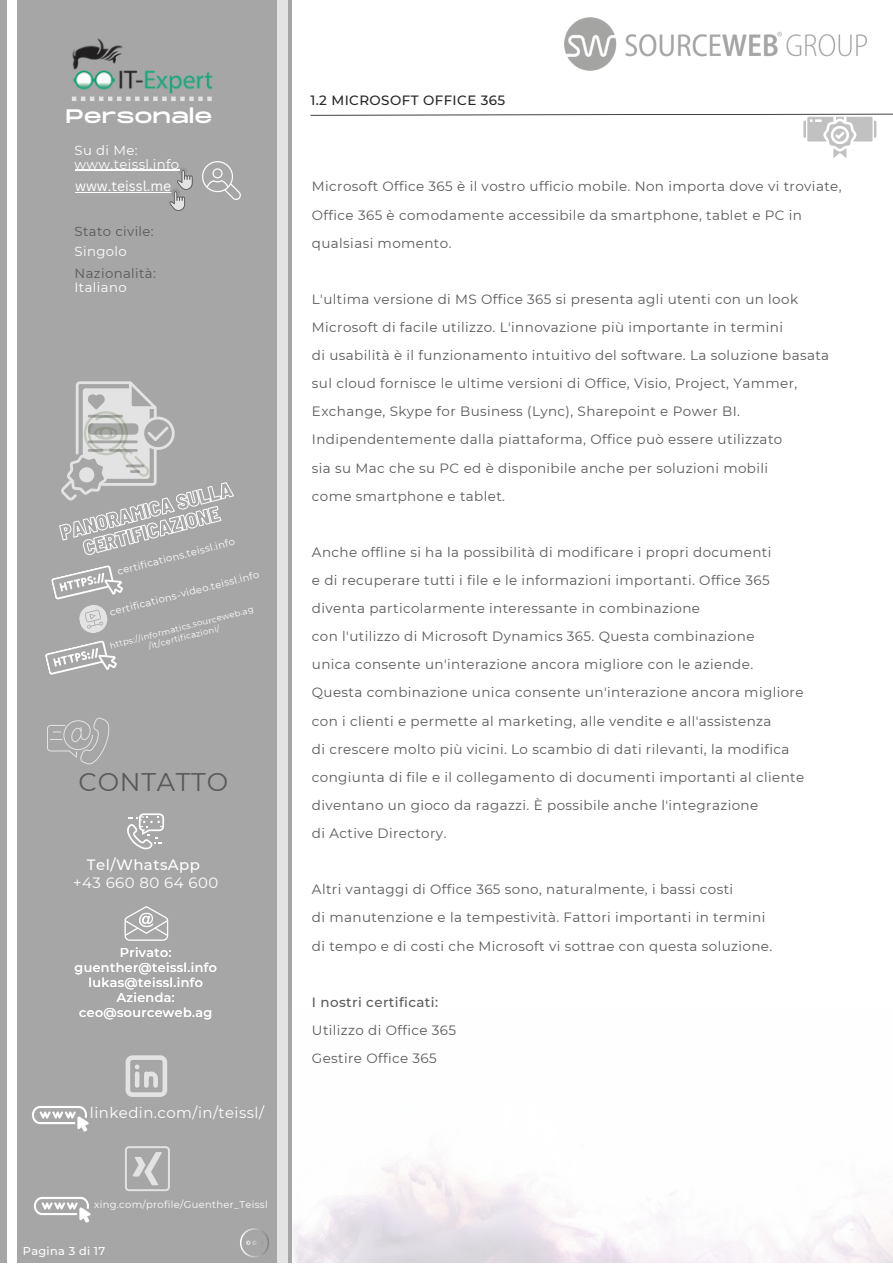
<style>
.page{position:relative;width:893px;height:1264px;background:#fff}
.page>*{position:absolute;margin:0;border:0;box-sizing:border-box;transform-origin:0 0}
.t1{font:25.5px "Montserrat";letter-spacing:.03em;color:#595959}
.t2{font:19.5px "Monument Extended";letter-spacing:.03em;color:#fff}
.t3{font:15px "Montserrat";letter-spacing:.03em;color:#fff}
.t4{font:500 15px "Montserrat";letter-spacing:.03em;color:#fff}
.t5{font:13.95px "Canva Sans";color:#fff}
.t6{font:13.5px/28px "Montserrat";letter-spacing:.03em;color:#58595b}
.t7{font:500 13.5px "Montserrat";letter-spacing:.03em;color:#262626}
.t8{font:500 13.5px "Montserrat";letter-spacing:.03em;color:#58595b}
.t9{font:13.2px/14.2px "Montserrat";letter-spacing:.03em;color:#fff}
.t10{font:13.2px "Montserrat";letter-spacing:.03em;color:#595959}
.t11{font:500 12.75px/14.9px "Montserrat";letter-spacing:.03em;color:#fff;text-align:center}
.t12{font:500 11.4px "Montserrat";letter-spacing:.03em;color:#fff}
.t13{font:10.05px "Montserrat";color:#fff}
.t14{font:9.9px "Montserrat";letter-spacing:.03em;color:#fff}
.t15{font:8.55px/9.9px "Montserrat";color:#fff;text-align:center}
</style>
<div class="page">
<div style="left:0;top:0;width:291px;height:1262px;background:#a6a6a6"></div>
<svg style="left:47px;top:717px;width:62px;height:47px"></svg>
<img style="left:72px;top:38px;width:141px;height:56px">
<svg style="left:72px;top:97px;width:140px;height:4px"></svg>
<svg style="left:240px;top:1228px;width:29px;height:30px"></svg>
<svg style="left:202px;top:161px;width:39px;height:39px"></svg>
<hr style="left:75px;top:192px;width:96px;height:1px;background:#fff">
<svg style="left:169px;top:168px;width:24px;height:43px"></svg>
<svg style="left:126px;top:1055px;width:41px;height:41px"></svg>
<svg style="left:32px;top:1106px;width:57px;height:25px"></svg>
<svg style="left:34px;top:1197px;width:57px;height:25px"></svg>
<svg style="left:125px;top:1146px;width:45px;height:45px"></svg>
<div style="left:7px;top:0;width:9px;height:1262px;background:#fff"></div>
<div style="left:277px;top:0;width:10px;height:1262px;background:#e3e3e3"></div>
<svg style="left:310px;top:114px;width:582px;height:44px"></svg>
<img style="left:564px;top:18px;width:301px;height:53px">
<svg style="left:127px;top:813px;width:37px;height:36px"></svg>
<svg style="left:124px;top:906px;width:44px;height:34px"></svg>
<svg style="left:45px;top:381px;width:189px;height:294px"></svg>
<hr style="left:75px;top:170px;width:104px;height:1px;background:#fff">
<h2 class="t2" style="left:66px;top:105px;width:148px">Personale</h2>
<p class="t9" style="left:75px;top:143px;width:106px">Su di Me: www.teissl.info</p>
<p class="t5" style="left:75px;top:176px;width:98px">www.teissl.me</p>
<p class="t10" style="left:75px;top:223px;width:81px">Stato civile:</p>
<p class="t9" style="left:75px;top:244px;width:54px">Singolo</p>
<p class="t10" style="left:75px;top:265px;width:83px">Nazionalità:</p>
<p class="t9" style="left:75px;top:280px;width:53px">Italiano</p>
<p class="t13" style="left:116px;top:565px;width:122px;rotate:-14deg">certifications.teissl.info</p>
<p class="t13" style="left:108px;top:605px;width:155px;rotate:-14deg">certifications-video.teissl.info</p>
<p class="t15" style="left:109px;top:640px;width:149px;rotate:-14deg">https://informatics.sourceweb.ag /it/certificazioni/</p>
<h1 class="t1" style="left:79px;top:766px;width:151px">CONTATTO</h1>
<p class="t4" style="left:87px;top:855px;width:115px">Tel/WhatsApp</p>
<p class="t3" style="left:73px;top:873px;width:147px">+43 660 80 64 600</p>
<p class="t4" style="left:87px;top:864px;width:115px">Tel/WhatsApp</p>
<p class="t3" style="left:73px;top:882px;width:147px">+43 660 80 64 600</p>
<p class="t11" style="left:74px;top:945px;width:144px">Privato: guenther@teissl.info lukas@teissl.info<br>Azienda: ceo@sourceweb.ag</p>
<p class="t3" style="left:90px;top:1103px;width:175px">linkedin.com/in/teissl/</p>
<p class="t14" style="left:94px;top:1198px;width:175px">xing.com/profile/Guenther_Teissl</p>
<p class="t12" style="left:23px;top:1243px;width:84px">Pagina 3 di 17</p>
<p class="t7" style="left:310px;top:92px;width:196px">1.2 MICROSOFT OFFICE 365</p>
<p class="t6" style="left:312px;top:172px;width:531px">Microsoft Office 365 è il vostro ufficio mobile. Non importa dove vi troviate,<br>Office 365 è comodamente accessibile da smartphone, tablet e PC in qualsiasi momento.</p>
<p class="t6" style="left:312px;top:285px;width:519px">L'ultima versione di MS Office 365 si presenta agli utenti con un look Microsoft di facile utilizzo. L'innovazione più importante in termini<br>di usabilità è il funzionamento intuitivo del software. La soluzione basata sul cloud fornisce le ultime versioni di Office, Visio, Project, Yammer, Exchange, Skype for Business (Lync), Sharepoint e Power BI.<br>Indipendentemente dalla piattaforma, Office può essere utilizzato<br>sia su Mac che su PC ed è disponibile anche per soluzioni mobili<br>come smartphone e tablet.</p>
<p class="t6" style="left:312px;top:538px;width:494px">Anche offline si ha la possibilità di modificare i propri documenti<br>e di recuperare tutti i file e le informazioni importanti. Office 365 diventa particolarmente interessante in combinazione<br>con l'utilizzo di Microsoft Dynamics 365. Questa combinazione<br>unica consente un'interazione ancora migliore con le aziende.<br>Questa combinazione unica consente un'interazione ancora migliore con i clienti e permette al marketing, alle vendite e all'assistenza<br>di crescere molto più vicini. Lo scambio di dati rilevanti, la modifica congiunta di file e il collegamento di documenti importanti al cliente diventano un gioco da ragazzi. È possibile anche l'integrazione<br>di Active Directory.</p>
<p class="t6" style="left:312px;top:875px;width:462px">Altri vantaggi di Office 365 sono, naturalmente, i bassi costi<br>di manutenzione e la tempestività. Fattori importanti in termini di tempo e di costi che Microsoft vi sottrae con questa soluzione.</p>
<p class="t8" style="left:312px;top:993px;width:128px">I nostri certificati:</p>
<p class="t6" style="left:312px;top:1015px;width:146px">Utilizzo di Office 365<br>Gestire Office 365</p>
</div>
